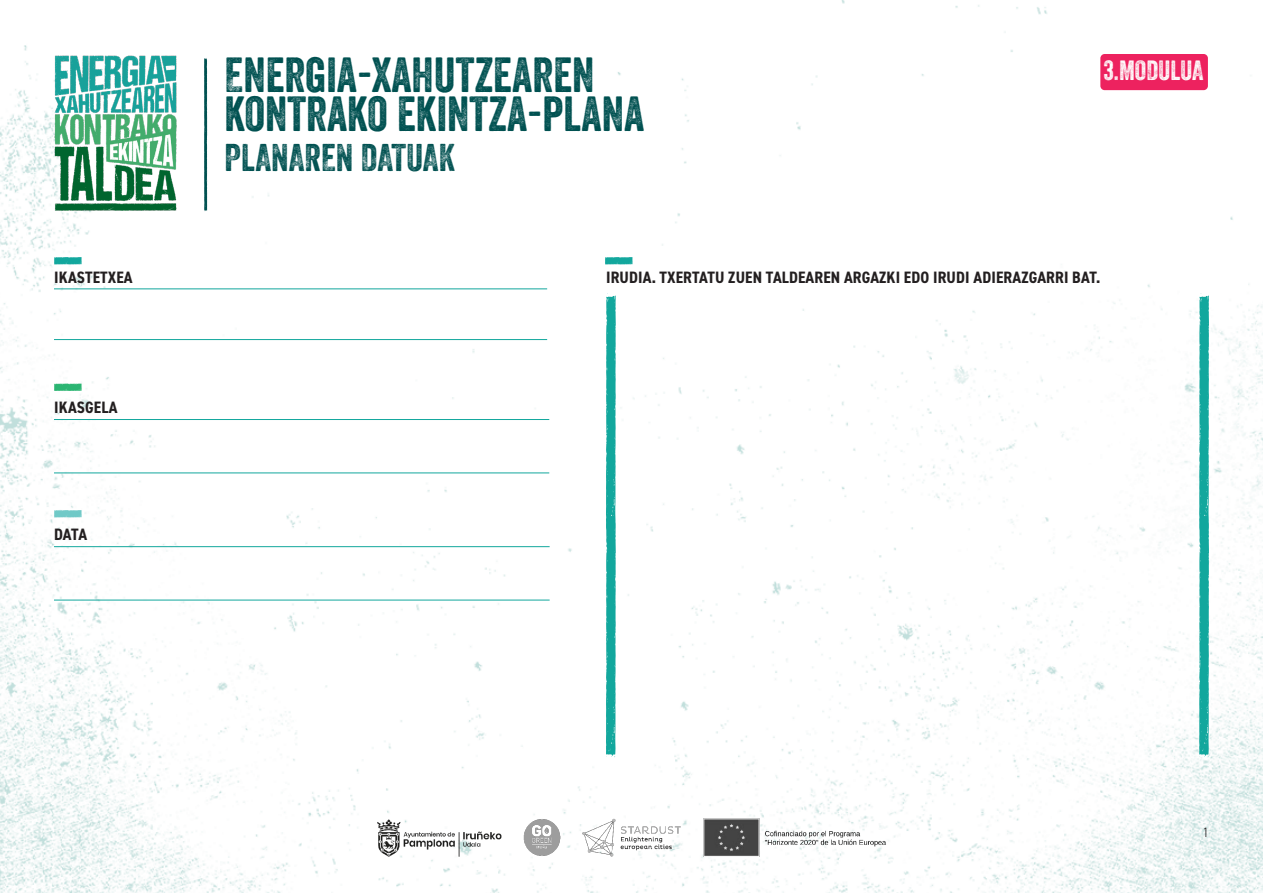
<style>
.page{position:relative;width:1263px;height:893px;background:#fff}
.page>*{position:absolute;margin:0;border:0;box-sizing:border-box;transform-origin:0 0}
.t1{font:47.7px "Veneer Two";color:#005151}
.t2{font:37.5px "Veneer Two";color:#005151}
.t3{font:27px "Veneer Two";color:#fff}
.t4{font:700 condensed 16.5px "DIN2014";letter-spacing:.01em;color:#231f20}
.t5{font:300 13.5px "DIN2014";color:#231f20}
</style>
<div class="page">
<img style="left:0;top:0;width:1263px;height:893px">
<img style="left:361px;top:811px;width:540px;height:52px">
<div style="left:1100px;top:54px;width:108px;height:36px;background:#ed225f;border-radius:4px"></div>
<svg style="left:204px;top:58px;width:3px;height:153px"></svg>
<img style="left:47px;top:48px;width:136px;height:170px">
<hr style="left:54px;top:288px;width:493px;height:1px;background:#12a79d">
<hr style="left:54px;top:339px;width:493px;height:1px;background:#12a79d">
<hr style="left:54px;top:419px;width:495px;height:1px;background:#12a79d">
<hr style="left:54px;top:473px;width:495px;height:1px;background:#12a79d">
<svg style="left:54px;top:257px;width:28px;height:7px"></svg>
<svg style="left:605px;top:257px;width:28px;height:7px"></svg>
<svg style="left:54px;top:384px;width:28px;height:7px"></svg>
<svg style="left:54px;top:510px;width:28px;height:7px"></svg>
<svg style="left:606px;top:293px;width:10px;height:464px;background:#28afa6"></svg>
<svg style="left:1199px;top:293px;width:10px;height:464px;background:#27afa5"></svg>
<hr style="left:54px;top:546px;width:496px;height:1px;background:#12a79d">
<hr style="left:54px;top:600px;width:496px;height:1px;background:#12a79d">
<p class="t4" style="left:54px;top:266px;width:80px">IKASTETXEA</p>
<p class="t4" style="left:54px;top:396px;width:65px">IKASGELA</p>
<p class="t4" style="left:54px;top:524px;width:35px">DATA</p>
<p class="t1" style="left:225px;top:45px;width:371px">ENERGIA-XAHUTZEAREN</p>
<p class="t1" style="left:225px;top:85px;width:421px">KONTRAKO EKINTZA-PLANA</p>
<p class="t2" style="left:225px;top:135px;width:232px">PLANAREN DATUAK</p>
<p class="t3" style="left:1103px;top:53px;width:102px">3.MODULUA</p>
<p class="t4" style="left:606px;top:266px;width:496px">IRUDIA. TXERTATU ZUEN TALDEAREN ARGAZKI EDO IRUDI ADIERAZGARRI BAT.</p>
<p class="t5" style="left:1202px;top:824px;width:8px">1</p>
</div>
